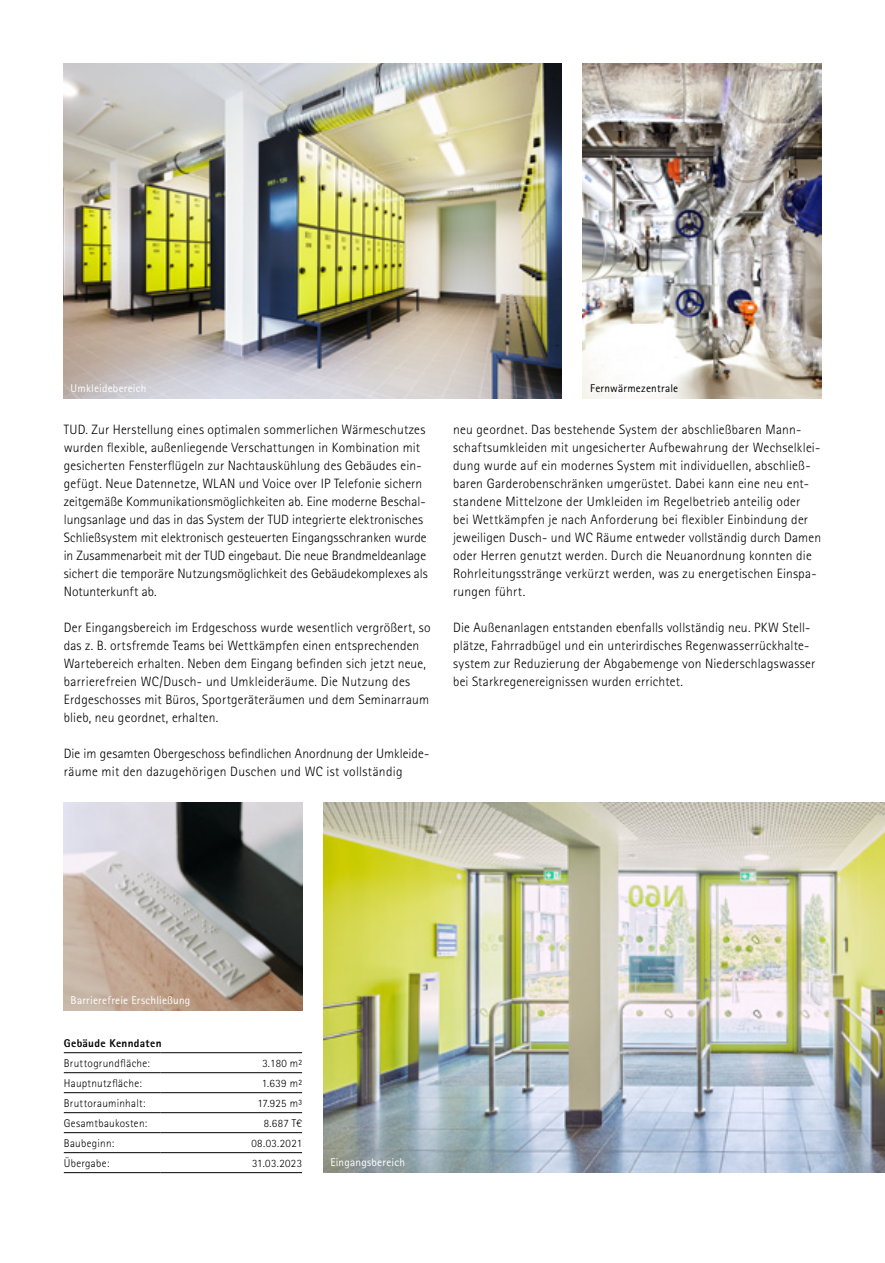
<style>
.page{position:relative;width:885px;height:1263px;background:#fff}
.page>*{position:absolute;margin:0;border:0;box-sizing:border-box;transform-origin:0 0}
.Fließtext{font:300 13.5px/18px "Rotis Sans Serif Std";letter-spacing:.015em;color:#000}
.Maginalie___Tabelle{font:300 11.25px "Rotis Sans Serif Std";letter-spacing:.025em;color:#000}
.t1{font:11.25px "Rotis Sans Serif Std";letter-spacing:.02em;color:#fff}
.t2{font:11.25px "Rotis Sans Serif Std";letter-spacing:.02em;color:#000}
.Maginalie___Tabelle-2{font:800 11.25px "Rotis Sans Serif Std";letter-spacing:.03em;color:#000}
</style>
<div class="page">
<img style="left:64px;top:64px;width:497px;height:334px">
<img style="left:583px;top:64px;width:238px;height:334px">
<img style="left:64px;top:802px;width:238px;height:208px">
<hr style="left:64px;top:1052px;width:96px;height:1px;background:#000">
<hr style="left:160px;top:1052px;width:142px;height:1px;background:#000">
<hr style="left:64px;top:1072px;width:96px;height:1px;background:#000">
<hr style="left:160px;top:1072px;width:142px;height:1px;background:#000">
<hr style="left:64px;top:1092px;width:96px;height:1px;background:#000">
<hr style="left:160px;top:1092px;width:142px;height:1px;background:#000">
<hr style="left:64px;top:1112px;width:96px;height:1px;background:#000">
<hr style="left:160px;top:1112px;width:142px;height:1px;background:#000">
<hr style="left:64px;top:1132px;width:96px;height:1px;background:#000">
<hr style="left:160px;top:1132px;width:142px;height:1px;background:#000">
<hr style="left:64px;top:1152px;width:96px;height:1px;background:#000">
<hr style="left:160px;top:1152px;width:142px;height:1px;background:#000">
<hr style="left:64px;top:1172px;width:96px;height:1px;background:#000">
<hr style="left:160px;top:1172px;width:142px;height:1px;background:#000">
<img style="left:323px;top:802px;width:561px;height:370px">
<p class="t1" style="left:71px;top:381px;width:77px">Umkleidebereich</p>
<p class="t2" style="left:590px;top:381px;width:90px">Fernwärmezentrale</p>
<p class="Fließtext" style="left:64px;top:421px;width:365px">TUD. Zur Herstellung eines optimalen sommerlichen Wärmeschutzes wurden flexible, außenliegende Verschattungen in Kombination mit gesicherten Fensterflügeln zur Nachtauskühlung des Gebäudes ein&shy;gefügt. Neue Datennetze, WLAN und Voice over IP Telefonie sichern zeitgemäße Kommunikationsmöglichkeiten ab. Eine moderne Beschal&shy;lungsanlage und das in das System der TUD integrierte elektronisches Schließsystem mit elektronisch gesteuerten Eingangsschranken wurde in Zusammenarbeit mit der TUD eingebaut. Die neue Brandmeldeanlage sichert die temporäre Nutzungsmöglichkeit des Gebäudekomplexes als Notunterkunft ab.</p>
<p class="Fließtext" style="left:64px;top:619px;width:368px">Der Eingangsbereich im Erdgeschoss wurde wesentlich vergrößert, so das z. B. ortsfremde Teams bei Wettkämpfen einen entsprechenden Wartebereich erhalten. Neben dem Eingang befinden sich jetzt neue, barrierefreien WC/Dusch- und Umkleideräume. Die Nutzung des Erdgeschosses mit Büros, Sportgeräteräumen und dem Seminarraum blieb, neu geordnet, erhalten.</p>
<p class="Fließtext" style="left:64px;top:745px;width:367px">Die im gesamten Obergeschoss befindlichen Anordnung der Umkleide&shy;räume mit den dazugehörigen Duschen und WC ist vollständig</p>
<p class="Fließtext" style="left:453px;top:421px;width:369px">neu geordnet. Das bestehende System der abschließbaren Mann&shy;schaftsumkleiden mit ungesicherter Aufbewahrung der Wechselklei&shy;dung wurde auf ein modernes System mit individuellen, abschließ&shy;baren Garderobenschränken umgerüstet. Dabei kann eine neu ent&shy;standene Mittelzone der Umkleiden im Regelbetrieb anteilig oder<br>bei Wettkämpfen je nach Anforderung bei flexibler Einbindung der jeweiligen Dusch- und WC Räume entweder vollständig durch Damen oder Herren genutzt werden. Durch die Neuanordnung konnten die Rohrleitungsstränge verkürzt werden, was zu energetischen Einspa&shy;rungen führt.</p>
<p class="Fließtext" style="left:453px;top:619px;width:363px">Die Außenanlagen entstanden ebenfalls vollständig neu. PKW Stell&shy;plätze, Fahrradbügel und ein unterirdisches Regenwasserrückhalte&shy;system zur Reduzierung der Abgabemenge von Niederschlagswasser bei Starkregenereignissen wurden errichtet.</p>
<p class="t1" style="left:71px;top:993px;width:121px">Barrierefreie Erschließung</p>
<p class="Maginalie___Tabelle-2" style="left:64px;top:1036px;width:99px">Gebäude Kenndaten</p>
<p class="Maginalie___Tabelle" style="left:64px;top:1056px;width:88px">Bruttogrundfläche:</p>
<p class="Maginalie___Tabelle" style="left:262px;top:1056px;width:41px">3.180 m²</p>
<p class="Maginalie___Tabelle" style="left:64px;top:1076px;width:80px">Hauptnutzfläche:</p>
<p class="Maginalie___Tabelle" style="left:262px;top:1076px;width:42px">1.639 m²</p>
<p class="Maginalie___Tabelle" style="left:64px;top:1096px;width:83px">Bruttorauminhalt:</p>
<p class="Maginalie___Tabelle" style="left:257px;top:1096px;width:46px">17.925 m³</p>
<p class="Maginalie___Tabelle" style="left:64px;top:1116px;width:85px">Gesamtbaukosten:</p>
<p class="Maginalie___Tabelle" style="left:264px;top:1116px;width:40px">8.687 T€</p>
<p class="Maginalie___Tabelle" style="left:64px;top:1136px;width:52px">Baubeginn:</p>
<p class="Maginalie___Tabelle" style="left:251px;top:1136px;width:52px">08.03.2021</p>
<p class="Maginalie___Tabelle" style="left:64px;top:1156px;width:47px">Übergabe:</p>
<p class="Maginalie___Tabelle" style="left:252px;top:1156px;width:51px">31.03.2023</p>
<p class="t1" style="left:330px;top:1155px;width:76px">Eingangsbereich</p>
</div>
